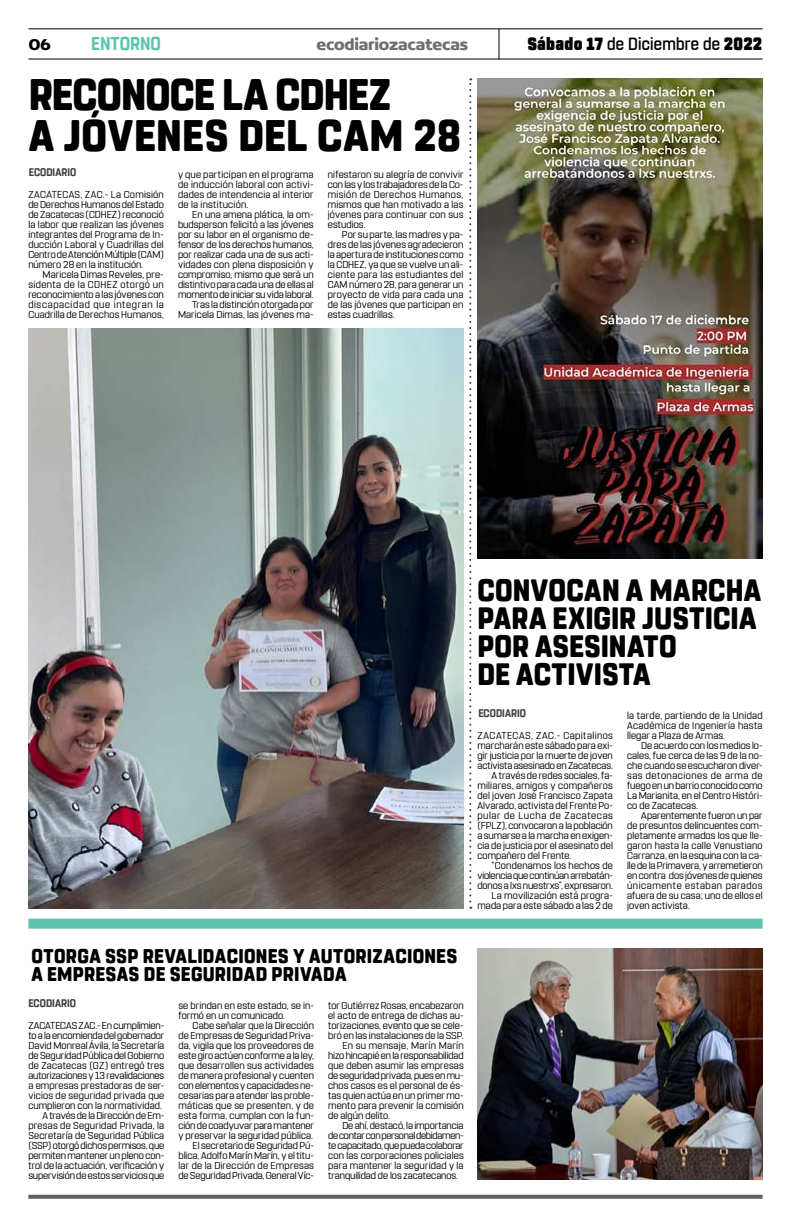
<style>
.page{position:relative;width:791px;height:1225px;background:#fff}
.page>*{position:absolute;margin:0;border:0;box-sizing:border-box;transform-origin:0 0}
.t1{font:800 44px/41px "Rohn Rounded";color:#000;scale:.91 1}
.t2{font:800 30.8px/28px "Rohn Rounded";letter-spacing:.005em;color:#000;scale:.91 1}
.t3{font:800 19.8px/18px "Rohn Rounded";letter-spacing:.015em;color:#000;scale:.93 1}
.t4{font:700 18.6px "Rohn Rounded";letter-spacing:-.005em;color:#5ec4af;scale:.91 1}
.t5{font:500 17.6px "Rohn Rounded";letter-spacing:.015em;color:#000;scale:.91 1}
.t6{font:700 16.9px "Concord";letter-spacing:-.01em;color:#706f6f}
.t7{font:700 16.9px "Concord";color:#000}
.t8{font:700 11px "Rohn Rounded";letter-spacing:.005em;color:#3d3d3d;scale:.91 1}
.t9{font:10px/10px "Rohn Rounded";letter-spacing:.005em;color:#000;text-align:justify}
.t10{font:10px "Rohn Rounded";letter-spacing:-.025em;color:#000}
.t11{font:10px "Rohn Rounded";letter-spacing:-.015em;color:#000}
.t12{font:10px "Rohn Rounded";letter-spacing:-.03em;color:#000}
.t13{font:10px "Rohn Rounded";letter-spacing:.045em;color:#000}
.t14{font:10px "Rohn Rounded";letter-spacing:.025em;color:#000}
.t15{font:10px "Rohn Rounded";letter-spacing:.06em;color:#000}
.t16{font:10px "Rohn Rounded";letter-spacing:.03em;color:#000}
.s1{font-weight:900}
</style>
<div class="page">
<svg style="left:28px;top:1194px;width:735px;height:4px;background:#7f7f7f"></svg>
<hr style="left:28px;top:28px;width:735px;height:1px;background:#000">
<hr style="left:28px;top:59px;width:735px;height:1px;background:#000">
<hr style="left:498px;top:29px;width:1px;height:31px;background:#000">
<div style="left:28px;top:918px;width:735px;height:10px;background:#5ec4af"></div>
<svg style="left:469px;top:78px;width:2px;height:830px"></svg>
<img style="left:477px;top:948px;width:286px;height:231px">
<img style="left:29px;top:328px;width:434px;height:580px">
<img style="left:477px;top:78px;width:286px;height:480px">
<h3 class="t7" style="left:28px;top:34px;width:24px">06</h3>
<h3 class="t4" style="left:91px;top:32px;width:78px">ENTORNO</h3>
<h3 class="t6" style="left:316px;top:34px;width:153px">ecodiariozacatecas</h3>
<h3 class="t5" style="left:527px;top:33px;width:260px"><span class="s1">Sábado 17</span> de Diciembre de <span class="s1">2022</span></h3>
<h1 class="t1" style="left:29px;top:75px;width:476px">RECONOCE LA CDHEZ<br>A JÓVENES DEL CAM 28</h1>
<p class="t9" style="left:28px;top:190px;width:137px">ZACATECAS, ZAC.- La Comisión de Derechos Humanos del Estado de Zacatecas (CDHEZ) reconoció la labor que realizan las jóvenes integrantes del Programa de In&shy;ducción Laboral y Cuadrillas del Centro de Atención Múltiple (CAM) número 28 en la institución.</p>
<p class="t9" style="left:28px;top:270px;width:137px;text-indent:14px">Maricela Dimas Reveles, pre&shy;sidenta de la CDHEZ otorgó un reconocimiento a las jóvenes con discapacidad que integran la Cuadrilla de Derechos Humanos,</p>
<p class="t8" style="left:29px;top:166px;width:54px">ECODIARIO</p>
<p class="t9" style="left:178px;top:170px;width:137px">y que participan en el programa de inducción laboral con activi&shy;dades de intendencia al interior de la institución.</p>
<p class="t9" style="left:178px;top:210px;width:137px;text-align:right">En una amena plática, la om&shy;budsperson felicitó a las jóvenes por su labor en el organismo de&shy;fensor de los derechos humanos, por realizar cada una de sus acti&shy;vidades con plena disposición y compromiso, mismo que será un distintivo para cada una de ellas al momento de iniciar su vida laboral.<br>Tras la distinción otorgada por<br>Maricela Dimas, las jóvenes ma-</p>
<p class="t9" style="left:328px;top:170px;width:137px">nifestaron su alegría de convivir con las y los trabajadores de la Co&shy;misión de Derechos Humanos, mismos que han motivado a las jóvenes para continuar con sus estudios.</p>
<p class="t9" style="left:328px;top:230px;width:137px;text-indent:14px">Por su parte, las madres y pa&shy;dres de las jóvenes agradecieron la apertura de instituciones como la CDHEZ, ya que se vuelve un ali&shy;ciente para las estudiantes del CAM número 28, para generar un proyecto de vida para cada una de las jóvenes que participan en estas cuadrillas.</p>
<h2 class="t2" style="left:477px;top:576px;width:313px">CONVOCAN A MARCHA<br>PARA EXIGIR JUSTICIA<br>POR ASESINATO<br>DE ACTIVISTA</h2>
<p class="t8" style="left:478px;top:706px;width:54px">ECODIARIO</p>
<p class="t9" style="left:627px;top:710px;width:137px">la tarde, partiendo de la Unidad Académica de Ingeniería hasta llegar a Plaza de Armas.</p>
<p class="t9" style="left:627px;top:740px;width:137px;text-indent:14px">De acuerdo con los medios lo&shy;cales, fue cerca de las 9 de la no&shy;che cuando se escucharon diver&shy;sas detonaciones de arma de fuego en un barrio conocido como La Marianita, en el Centro Históri&shy;co de Zacatecas.</p>
<p class="t9" style="left:627px;top:810px;width:137px;text-indent:14px">Aparentemente fueron un par de presuntos delincuentes com&shy;pletamente armados los que lle&shy;garon hasta la calle Venustiano Carranza, en la esquina con la ca&shy;lle de la Primavera, y arremetieron en contra dos jóvenes de quienes únicamente estaban parados afuera de su casa; uno de ellos el joven activista.</p>
<p class="t13" style="left:477px;top:729px;width:137px">ZACATECAS, ZAC.- Capitalinos</p>
<p class="t9" style="left:477px;top:740px;width:137px">marcharán este sábado para exi-</p>
<p class="t9" style="left:477px;top:750px;width:137px">gir justicia por la muerte de joven</p>
<p class="t9" style="left:477px;top:760px;width:137px">activista asesinado en Zacatecas.</p>
<p class="t9" style="left:492px;top:770px;width:123px">A través de redes sociales, fa-</p>
<p class="t14" style="left:477px;top:779px;width:137px">miliares, amigos y compañeros</p>
<p class="t9" style="left:477px;top:790px;width:137px">del joven José Francisco Zapata</p>
<p class="t9" style="left:477px;top:800px;width:137px">Alvarado, activista del Frente Po-</p>
<p class="t15" style="left:477px;top:809px;width:137px">pular de Lucha de Zacatecas</p>
<p class="t9" style="left:477px;top:820px;width:137px">(FPLZ), convocaron a la población</p>
<p class="t9" style="left:477px;top:830px;width:137px">a sumarse a la marcha en exigen-</p>
<p class="t9" style="left:477px;top:840px;width:137px">cia de justicia por el asesinato del</p>
<p class="t9" style="left:477px;top:850px;width:95px">compañero del Frente.</p>
<p class="t9" style="left:492px;top:860px;width:123px">“Condenamos los hechos de</p>
<p class="t10" style="left:477px;top:869px;width:137px">violencia que continúan arrebatán-</p>
<p class="t9" style="left:477px;top:880px;width:137px">donos a lxs nuestrxs”, expresaron.</p>
<p class="t9" style="left:492px;top:890px;width:123px">La movilización está progra-</p>
<p class="t9" style="left:477px;top:900px;width:137px">mada para este sábado a las 2 de</p>
<h3 class="t3" style="left:31px;top:947px;width:459px">OTORGA SSP REVALIDACIONES Y AUTORIZACIONES<br>A EMPRESAS DE SEGURIDAD PRIVADA</h3>
<p class="t8" style="left:28px;top:996px;width:54px">ECODIARIO</p>
<p class="t9" style="left:28px;top:1020px;width:137px;text-align:right">ZACATECAS ZAC.- En cumplimien&shy;to a la encomienda del gobernador David Monreal Ávila, la Secretaría de Seguridad Pública del Gobierno de Zacatecas (GZ) entregó tres autorizaciones y 13 revalidaciones a empresas prestadoras de ser&shy;vicios de seguridad privada que cumplieron con la normatividad.<br>A través de la Dirección de Em&shy;presas de Seguridad Privada, la Secretaría de Seguridad Pública (SSP) otorgó dichos permisos, que permiten mantener un pleno con&shy;trol de la actuación, verificación y supervisión de estos servicios que</p>
<p class="t9" style="left:178px;top:1000px;width:137px">se brindan en este estado, se in&shy;formó en un comunicado.</p>
<p class="t9" style="left:178px;top:1020px;width:137px;text-align:right">Cabe señalar que la Dirección<br>de Empresas de Seguridad Priva&shy;da, vigila que los proveedores de este giro actúen conforme a la ley, que desarrollen sus actividades de manera profesional y cuenten con elementos y capacidades ne&shy;cesarias para atender las proble&shy;máticas que se presenten, y de esta forma, cumplan con la fun&shy;ción de coadyuvar para mantener y preservar la seguridad pública.<br>El secretario de Seguridad Pú&shy;blica, Adolfo Marín Marín, y el titu&shy;lar de la Dirección de Empresas de Seguridad Privada, General Víc-</p>
<p class="t9" style="left:328px;top:1000px;width:137px">tor Gutiérrez Rosas, encabezaron</p>
<p class="t9" style="left:328px;top:1010px;width:137px">el acto de entrega de dichas au-</p>
<p class="t9" style="left:328px;top:1020px;width:137px">torizaciones, evento que se cele-</p>
<p class="t9" style="left:328px;top:1030px;width:137px">bró en las instalaciones de la SSP.</p>
<p class="t16" style="left:342px;top:1039px;width:123px">En su mensaje, Marín Marín</p>
<p class="t11" style="left:328px;top:1049px;width:137px">hizo hincapié en la responsabilidad</p>
<p class="t9" style="left:328px;top:1060px;width:137px">que deben asumir las empresas</p>
<p class="t11" style="left:328px;top:1069px;width:137px">de seguridad privada, pues en mu-</p>
<p class="t9" style="left:328px;top:1080px;width:137px">chos casos es el personal de és-</p>
<p class="t9" style="left:328px;top:1090px;width:137px">tas quien actúa en un primer mo-</p>
<p class="t9" style="left:328px;top:1100px;width:137px">mento para prevenir la comisión</p>
<p class="t9" style="left:328px;top:1110px;width:63px">de algún delito.</p>
<p class="t9" style="left:342px;top:1120px;width:123px">De ahí, destacó, la importancia</p>
<p class="t12" style="left:328px;top:1129px;width:137px">de contar con personal debidamen-</p>
<p class="t10" style="left:328px;top:1139px;width:137px">te capacitado, que pueda colaborar</p>
<p class="t9" style="left:328px;top:1150px;width:137px">con las corporaciones policiales</p>
<p class="t9" style="left:328px;top:1160px;width:137px">para mantener la seguridad y la</p>
<p class="t9" style="left:328px;top:1170px;width:131px">tranquilidad de los zacatecanos.</p>
</div>
